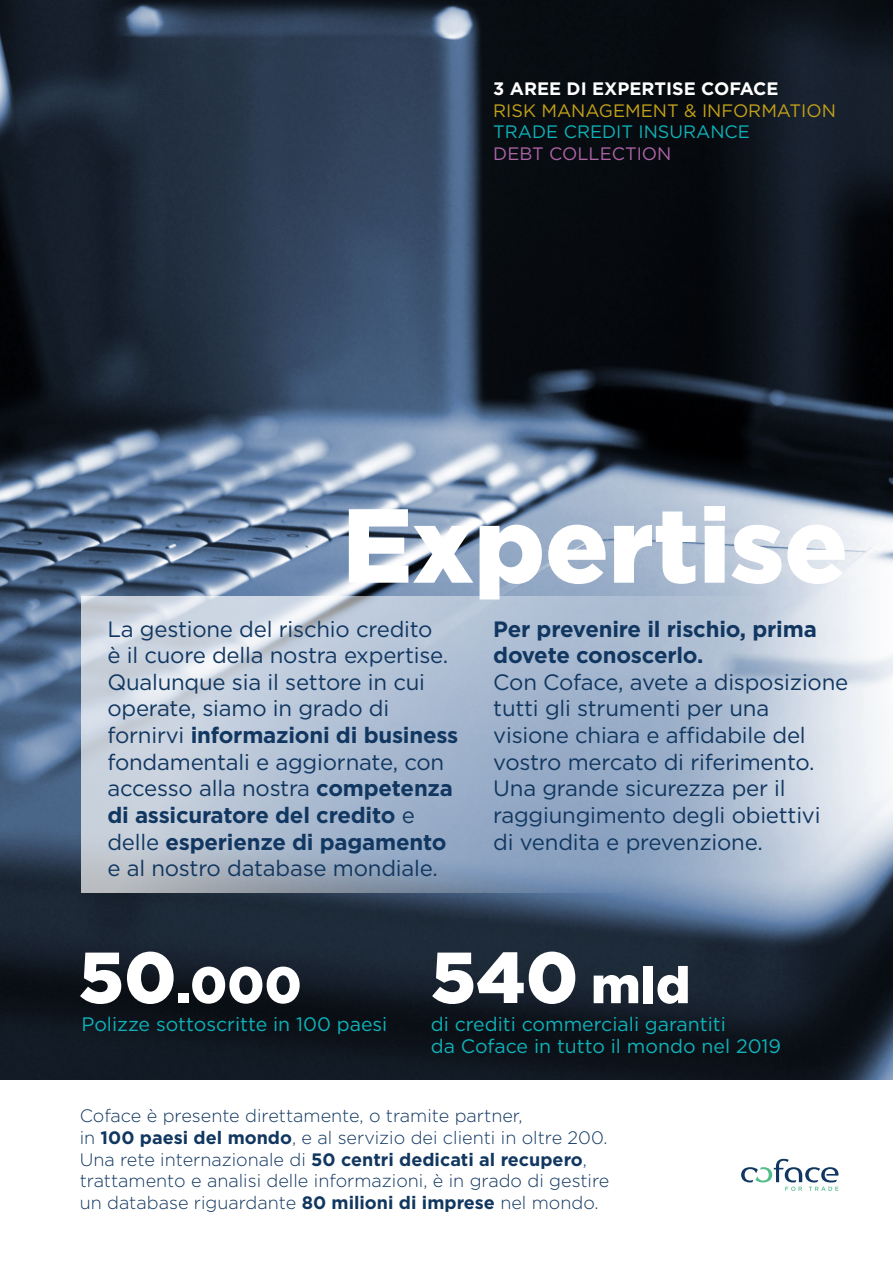
<style>
.page{position:relative;width:893px;height:1263px;background:#fff}
.page>*{position:absolute;margin:0;border:0;box-sizing:border-box;transform-origin:0 0}
.t1{font:900 105px "Gotham";color:#fff}
.t2{font:900 72px "Gotham";color:#fff}
.t3{font:900 51px "Gotham";color:#fff}
.t4{font:22.2px/26.7px "Gotham";letter-spacing:-.01em;color:#113761}
.t5{font:700 22.2px/26.7px "Gotham";letter-spacing:-.01em;color:#113761}
.t6{font:19.5px "Gotham";color:#0eb2b8}
.t7{font:300 18px/21.6px "Gotham";color:#113761}
.t8{font:18px "Gotham";color:#c3a119}
.t9{font:700 18px "Gotham";color:#fff}
.t10{font:18px "Gotham";color:#0eb2b8}
.t11{font:18px "Gotham";color:#af64a8}
.s1{font-weight:700}
.s2{font-size:72px}
</style>
<div class="page">
<img style="left:0;top:0;width:893px;height:1079px">
<svg style="left:81px;top:597px;width:812px;height:296px;background:#b3c1d3"></svg>
<svg style="left:741px;top:1159px;width:97px;height:32px"></svg>
<p class="t9" style="left:493px;top:78px;width:287px">3 AREE DI EXPERTISE COFACE</p>
<p class="t8" style="left:493px;top:100px;width:344px">RISK MANAGEMENT &amp; INFORMATION</p>
<p class="t10" style="left:493px;top:121px;width:258px">TRADE CREDIT INSURANCE</p>
<p class="t11" style="left:493px;top:143px;width:180px">DEBT COLLECTION</p>
<p class="t1" style="left:342px;top:485px;width:507px">Expertise</p>
<p class="t4" style="left:107px;top:615px;width:352px">La gestione del rischio credito<br>è il cuore della nostra expertise.<br>Qualunque sia il settore in cui operate, siamo in grado di fornirvi <span class="s1">informazioni di business </span>fondamentali e aggiornate, con accesso alla nostra <span class="s1">competenza di assicuratore del credito</span> e delle <span class="s1">esperienze di pagamento </span>e al nostro database mondiale.</p>
<p class="t5" style="left:493px;top:615px;width:325px">Per prevenire il rischio, prima dovete conoscerlo.</p>
<p class="t4" style="left:493px;top:668px;width:357px">Con Coface, avete a disposizione tutti gli strumenti per una visione chiara e affidabile del vostro mercato di riferimento.<br>Una grande sicurezza per il raggiungimento degli obiettivi</p>
<p class="t4" style="left:493px;top:828px;width:271px">di vendita e prevenzione.</p>
<p class="t3" style="left:79px;top:955px;width:225px"><span class="s2">50</span>.000</p>
<p class="t2" style="left:431px;top:936px;width:149px">540</p>
<p class="t3" style="left:591px;top:956px;width:101px">mld</p>
<p class="t6" style="left:81px;top:1012px;width:307px">Polizze sottoscritte in 100 paesi</p>
<p class="t6" style="left:431px;top:1012px;width:297px">di crediti commerciali garantiti</p>
<p class="t6" style="left:431px;top:1035px;width:352px">da Coface in tutto il mondo nel 2019</p>
<p class="t7" style="left:80px;top:1105px;width:444px">Coface è presente direttamente, o tramite partner,</p>
<p class="t7" style="left:80px;top:1127px;width:529px">in <span class="s1">100 paesi del mondo</span>, e al servizio dei clienti in oltre 200.</p>
<p class="t7" style="left:80px;top:1148px;width:531px">Una rete internazionale di <span class="s1">50 centri dedicati al recupero</span>, trattamento e analisi delle informazioni, è in grado di gestire</p>
<p class="t7" style="left:80px;top:1191px;width:520px">un database riguardante <span class="s1">80 milioni di imprese</span> nel mondo.</p>
</div>
